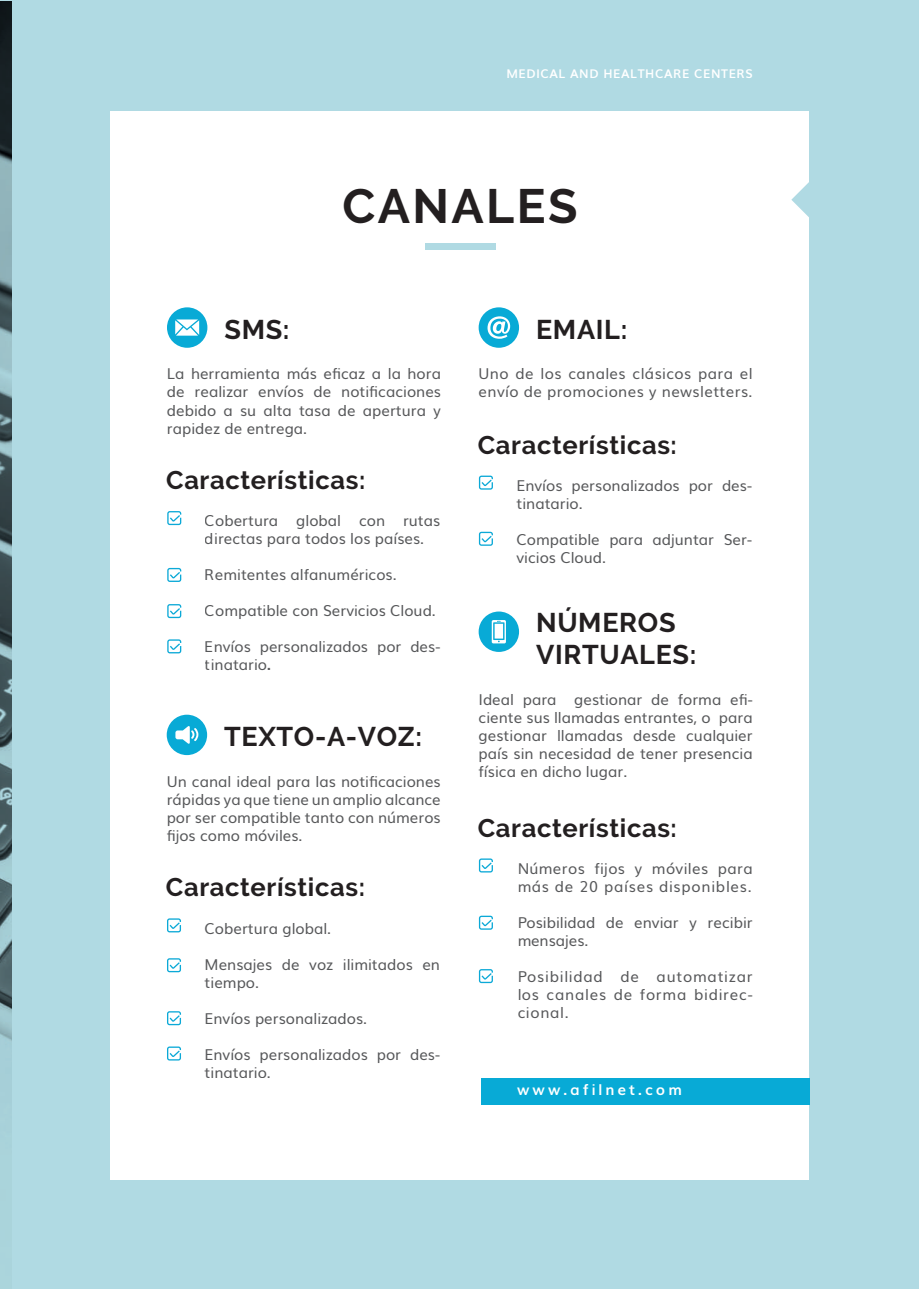
<style>
.page{position:relative;width:919px;height:1289px;background:#fff}
.page>*{position:absolute;margin:0;border:0;box-sizing:border-box;transform-origin:0 0}
.t1{font:700 48px "Raleway";letter-spacing:.05em;color:#231f20}
.t2{font:700 27px/32.4px "Raleway";letter-spacing:.025em;color:#231f20}
.t3{font:700 25.5px "Raleway";letter-spacing:.025em;color:#231f20}
.t4{font:15px/18px "Muli";color:#57585a}
.t5{font:15px/18px "Muli";letter-spacing:.025em;color:#57585a}
.t6{font:15px/18px "Muli";letter-spacing:.035em;color:#57585a}
.t7{font:700 15px "Muli";letter-spacing:.2em;color:#fff}
.t8{font:700 12px "Muli";letter-spacing:.05em;color:#fff}
.s1{font-weight:700}
</style>
<div class="page">
<svg style="left:0;top:0;width:13px;height:1288px;background:#6c888e"></svg>
<div style="left:13px;top:0;width:905px;height:1288px;background:#b0dae3"></div>
<div style="left:111px;top:111px;width:698px;height:1068px;background:#fff"></div>
<div style="left:425px;top:243px;width:70px;height:7px;background:#b0dae3"></div>
<div style="left:167px;top:307px;width:40px;height:41px;background:#08aad6;border-radius:50%"></div>
<div style="left:478px;top:307px;width:41px;height:41px;background:#08aad6;border-radius:50%"></div>
<div style="left:478px;top:611px;width:41px;height:41px;background:#08aad6;border-radius:50%"></div>
<div style="left:167px;top:714px;width:40px;height:41px;background:#08aad6;border-radius:50%"></div>
<svg style="left:175px;top:319px;width:24px;height:16px"></svg>
<svg style="left:167px;top:511px;width:14px;height:14px"></svg>
<svg style="left:479px;top:475px;width:14px;height:14px"></svg>
<svg style="left:479px;top:858px;width:14px;height:14px"></svg>
<svg style="left:479px;top:915px;width:14px;height:14px"></svg>
<svg style="left:479px;top:969px;width:14px;height:14px"></svg>
<svg style="left:479px;top:531px;width:14px;height:15px"></svg>
<svg style="left:167px;top:918px;width:14px;height:14px"></svg>
<svg style="left:167px;top:958px;width:14px;height:14px"></svg>
<svg style="left:167px;top:1011px;width:14px;height:14px"></svg>
<svg style="left:167px;top:1046px;width:14px;height:14px"></svg>
<svg style="left:167px;top:568px;width:14px;height:14px"></svg>
<svg style="left:167px;top:604px;width:14px;height:14px"></svg>
<svg style="left:167px;top:639px;width:14px;height:14px"></svg>
<svg style="left:175px;top:726px;width:23px;height:17px"></svg>
<svg style="left:487px;top:316px;width:23px;height:23px"></svg>
<svg style="left:491px;top:620px;width:15px;height:23px"></svg>
<div style="left:480px;top:1078px;width:329px;height:26px;background:#08aad6"></div>
<svg style="left:791px;top:182px;width:18px;height:35px"></svg>
<p class="t8" style="left:506px;top:64px;width:248px">MEDICAL AND HEALTHCARE CENTERS</p>
<h1 class="t1" style="left:342px;top:178px;width:236px">CANALES</h1>
<h2 class="t2" style="left:224px;top:313px;width:67px">SMS:</h2>
<h2 class="t2" style="left:536px;top:313px;width:93px">EMAIL:</h2>
<p class="t4" style="left:167px;top:364px;width:275px;text-align:justify">La herramienta más eficaz a la hora de realizar envíos de notificaciones debido a su alta tasa de apertura y rapidez de entrega.</p>
<p class="t5" style="left:478px;top:364px;width:275px">Uno de los canales clásicos para el envío de promociones y newsletters.</p>
<h3 class="t3" style="left:478px;top:430px;width:200px">Características:</h3>
<h3 class="t3" style="left:166px;top:465px;width:200px">Características:</h3>
<p class="t4" style="left:205px;top:511px;width:237px">Cobertura global con rutas directas para todos los países.</p>
<p class="t4" style="left:205px;top:565px;width:193px">Remitentes alfanuméricos.</p>
<p class="t4" style="left:205px;top:601px;width:232px">Compatible con Servicios Cloud.</p>
<p class="t4" style="left:205px;top:637px;width:237px">Envíos personalizados por des&shy;tinatario<span class="s1">.</span></p>
<h2 class="t2" style="left:224px;top:721px;width:199px">TEXTO-A-VOZ:</h2>
<p class="t4" style="left:167px;top:771px;width:275px;text-align:justify">Un canal ideal para las notificaciones rápidas ya que tiene un amplio alcance por ser compatible tanto con números fijos como móviles.</p>
<h3 class="t3" style="left:166px;top:872px;width:200px">Características:</h3>
<p class="t4" style="left:205px;top:918px;width:128px">Cobertura global.</p>
<p class="t4" style="left:205px;top:954px;width:237px">Mensajes de voz ilimitados en tiempo.</p>
<p class="t4" style="left:205px;top:1008px;width:164px">Envíos personalizados.</p>
<p class="t4" style="left:205px;top:1044px;width:237px">Envíos personalizados por des&shy;tinatario.</p>
<p class="t4" style="left:516px;top:475px;width:237px">Envíos personalizados por des&shy;tinatario.</p>
<p class="t4" style="left:516px;top:529px;width:237px">Compatible para adjuntar Ser&shy;vicios Cloud.</p>
<h2 class="t2" style="left:536px;top:606px;width:162px">NÚMEROS<br>VIRTUALES:</h2>
<p class="t4" style="left:478px;top:689px;width:275px;text-align:justify">Ideal para gestionar de forma efi&shy;ciente sus llamadas entrantes, o para gestionar llamadas desde cualquier país sin necesidad de tener presencia física en dicho lugar.</p>
<h3 class="t3" style="left:478px;top:813px;width:200px">Características:</h3>
<p class="t6" style="left:517px;top:858px;width:237px">Números fijos y móviles para más de 20 países disponibles.</p>
<p class="t4" style="left:517px;top:912px;width:237px">Posibilidad de enviar y recibir mensajes.</p>
<p class="t4" style="left:517px;top:966px;width:237px;text-align:justify">Posibilidad de automatizar los canales de forma bidirec&shy;cional.</p>
<p class="t7" style="left:517px;top:1077px;width:166px">www.afilnet.com</p>
</div>
